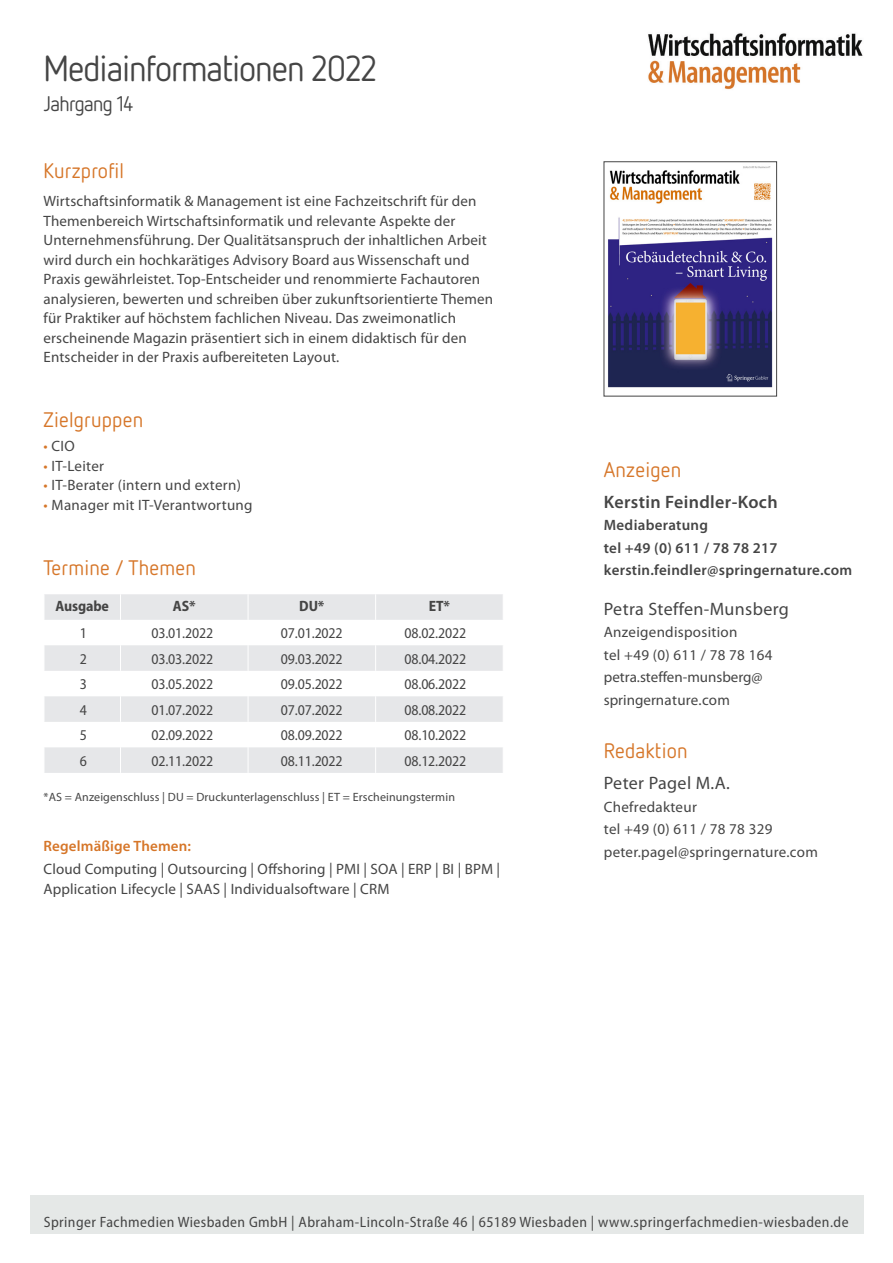
<style>
.page{position:relative;width:893px;height:1263px;background:#fff}
.page>*{position:absolute;margin:0;border:0;box-sizing:border-box;transform-origin:0 0}
.t1{font:36px "Netto OT";letter-spacing:-.03em;color:#454545}
.Head_weiß_auf_Blau{font:21px "Netto OT";letter-spacing:.01em;color:#d67629}
.t2{font:21px "Netto OT";letter-spacing:-.03em;color:#454545}
.Head_weiß_auf_Blau-2{font:18px "Myriad Pro";letter-spacing:.02em;color:#454545}
.Head_weiß_auf_Blau-3{font:600 18px "Myriad Pro";letter-spacing:.02em;color:#454545}
.Head_weiß_auf_Blau-4{font:15px/19.5px "Myriad Pro";letter-spacing:.01em;color:#454545}
.Grundschrift{font:semi-condensed 15px "Myriad Pro";letter-spacing:-.01em;color:#454545}
.Kontakt{font:semi-condensed 15px "Myriad Pro";letter-spacing:.03em;color:#454545}
.Head_weiß_auf_Blau-5{font:600 15px "Myriad Pro";letter-spacing:.02em;color:#454545}
.Head_weiß_auf_Blau-6{font:600 15px "Myriad Pro";letter-spacing:.01em;color:#d67629}
.Grundschrift-2{font:700 semi-condensed 15px "Myriad Pro";letter-spacing:-.01em;color:#454545}
.Head_weiß_auf_Blau-7{font:12px "Myriad Pro";letter-spacing:.01em;color:#454545}
.s1{color:#d67629}
</style>
<div class="page">
<div style="left:30px;top:1195px;width:833px;height:38px;background:#e5e8e7"></div>
<img style="left:608px;top:166px;width:165px;height:222px">
<svg style="left:45px;top:594px;width:458px;height:179px;fill:#e6e7e9"></svg>
<svg style="left:44px;top:594px;width:1px;height:179px"></svg>
<svg style="left:120px;top:594px;width:1px;height:179px"></svg>
<svg style="left:248px;top:594px;width:1px;height:179px"></svg>
<svg style="left:375px;top:594px;width:1px;height:179px"></svg>
<img style="left:648px;top:33px;width:215px;height:57px">
<p class="t1" style="left:44px;top:47px;width:335px">Mediainformationen 2022</p>
<p class="t2" style="left:44px;top:91px;width:91px">Jahrgang 14</p>
<p class="Head_weiß_auf_Blau" style="left:44px;top:158px;width:82px">Kurzprofil</p>
<p class="Head_weiß_auf_Blau-4" style="left:44px;top:192px;width:451px">Wirtschaftsinformatik &amp; Management ist eine Fachzeitschrift für den Themenbereich Wirtschaftsinformatik und relevante Aspekte der Unternehmensführung. Der Qualitätsanspruch der inhaltlichen Arbeit wird durch ein hochkarätiges Advisory Board aus Wissenschaft und Praxis gewährleistet. Top-Entscheider und renommierte Fachautoren analysieren, bewerten und schreiben über zukunftsorientierte Themen für Praktiker auf höchstem fachlichen Niveau. Das zweimonatlich erscheinende Magazin präsentiert sich in einem didaktisch für den Entscheider in der Praxis aufbereiteten Layout.</p>
<p class="Head_weiß_auf_Blau" style="left:44px;top:407px;width:101px">Zielgruppen</p>
<p class="Head_weiß_auf_Blau-4" style="left:44px;top:437px;width:33px"><span class="s1">•</span> CIO</p>
<p class="Head_weiß_auf_Blau-4" style="left:44px;top:456px;width:62px"><span class="s1">•</span> IT-Leiter</p>
<p class="Head_weiß_auf_Blau-4" style="left:44px;top:476px;width:199px"><span class="s1">•</span> IT-Berater (intern und extern)</p>
<p class="Head_weiß_auf_Blau-4" style="left:44px;top:495px;width:211px"><span class="s1">•</span> Manager mit IT-Verantwortung</p>
<p class="Head_weiß_auf_Blau" style="left:44px;top:554px;width:154px">Termine / Themen</p>
<p class="Grundschrift-2" style="left:56px;top:598px;width:55px">Ausgabe</p>
<p class="Grundschrift-2" style="left:173px;top:598px;width:24px">AS*</p>
<p class="Grundschrift-2" style="left:299px;top:598px;width:27px">DU*</p>
<p class="Grundschrift-2" style="left:429px;top:598px;width:23px">ET*</p>
<p class="Grundschrift" style="left:80px;top:625px;width:9px">1</p>
<p class="Grundschrift" style="left:151px;top:625px;width:63px">03.01.2022</p>
<p class="Grundschrift" style="left:281px;top:625px;width:63px">07.01.2022</p>
<p class="Grundschrift" style="left:404px;top:625px;width:63px">08.02.2022</p>
<p class="Grundschrift" style="left:80px;top:650px;width:9px">2</p>
<p class="Grundschrift" style="left:151px;top:650px;width:63px">03.03.2022</p>
<p class="Grundschrift" style="left:281px;top:650px;width:63px">09.03.2022</p>
<p class="Grundschrift" style="left:404px;top:650px;width:63px">08.04.2022</p>
<p class="Grundschrift" style="left:80px;top:676px;width:9px">3</p>
<p class="Grundschrift" style="left:151px;top:676px;width:63px">03.05.2022</p>
<p class="Grundschrift" style="left:281px;top:676px;width:63px">09.05.2022</p>
<p class="Grundschrift" style="left:404px;top:676px;width:63px">08.06.2022</p>
<p class="Grundschrift" style="left:80px;top:702px;width:9px">4</p>
<p class="Grundschrift" style="left:151px;top:702px;width:63px">01.07.2022</p>
<p class="Grundschrift" style="left:281px;top:702px;width:63px">07.07.2022</p>
<p class="Grundschrift" style="left:404px;top:702px;width:63px">08.08.2022</p>
<p class="Grundschrift" style="left:80px;top:727px;width:9px">5</p>
<p class="Grundschrift" style="left:151px;top:727px;width:63px">02.09.2022</p>
<p class="Grundschrift" style="left:281px;top:727px;width:63px">08.09.2022</p>
<p class="Grundschrift" style="left:404px;top:727px;width:63px">08.10.2022</p>
<p class="Grundschrift" style="left:80px;top:753px;width:9px">6</p>
<p class="Grundschrift" style="left:151px;top:753px;width:63px">02.11.2022</p>
<p class="Grundschrift" style="left:281px;top:753px;width:63px">08.11.2022</p>
<p class="Grundschrift" style="left:404px;top:753px;width:63px">08.12.2022</p>
<p class="Head_weiß_auf_Blau-7" style="left:44px;top:791px;width:413px">*AS = Anzeigenschluss | DU = Druckunterlagenschluss | ET = Erscheinungstermin</p>
<p class="Head_weiß_auf_Blau-6" style="left:44px;top:837px;width:149px">Regelmäßige Themen:</p>
<p class="Head_weiß_auf_Blau-4" style="left:44px;top:860px;width:458px">Cloud Computing | Outsourcing | Offshoring | PMI | SOA | ERP | BI | BPM |<br>Application Lifecycle | SAAS | Individualsoftware | CRM</p>
<p class="Head_weiß_auf_Blau" style="left:604px;top:456px;width:79px">Anzeigen</p>
<p class="Head_weiß_auf_Blau-3" style="left:604px;top:492px;width:175px">Kerstin Feindler-Koch</p>
<p class="Head_weiß_auf_Blau-5" style="left:604px;top:517px;width:106px">Mediaberatung</p>
<p class="Head_weiß_auf_Blau-5" style="left:604px;top:539px;width:175px">tel +49 (0) 611 / 78 78 217</p>
<p class="Head_weiß_auf_Blau-5" style="left:604px;top:562px;width:250px">kerstin.feindler@springernature.com</p>
<p class="Head_weiß_auf_Blau-2" style="left:604px;top:599px;width:187px">Petra Steffen-Munsberg</p>
<p class="Head_weiß_auf_Blau-4" style="left:604px;top:623px;width:135px">Anzeigendisposition</p>
<p class="Head_weiß_auf_Blau-4" style="left:604px;top:645px;width:170px">tel +49 (0) 611 / 78 78 164</p>
<p class="Head_weiß_auf_Blau-4" style="left:604px;top:666px;width:160px;line-height:22.5px">petra.steffen-munsberg@ springernature.com</p>
<p class="Head_weiß_auf_Blau" style="left:604px;top:738px;width:85px">Redaktion</p>
<p class="Head_weiß_auf_Blau-2" style="left:604px;top:773px;width:127px">Peter Pagel M.A.</p>
<p class="Head_weiß_auf_Blau-4" style="left:604px;top:797px;width:95px">Chefredakteur</p>
<p class="Head_weiß_auf_Blau-4" style="left:604px;top:820px;width:170px">tel +49 (0) 611 / 78 78 329</p>
<p class="Head_weiß_auf_Blau-4" style="left:604px;top:842px;width:216px">peter.pagel@springernature.com</p>
<p class="Kontakt" style="left:44px;top:1214px;width:806px">Springer Fachmedien Wiesbaden GmbH | Abraham-Lincoln-Straße 46 | 65189 Wiesbaden | www.springerfachmedien-wiesbaden.de</p>
</div>
